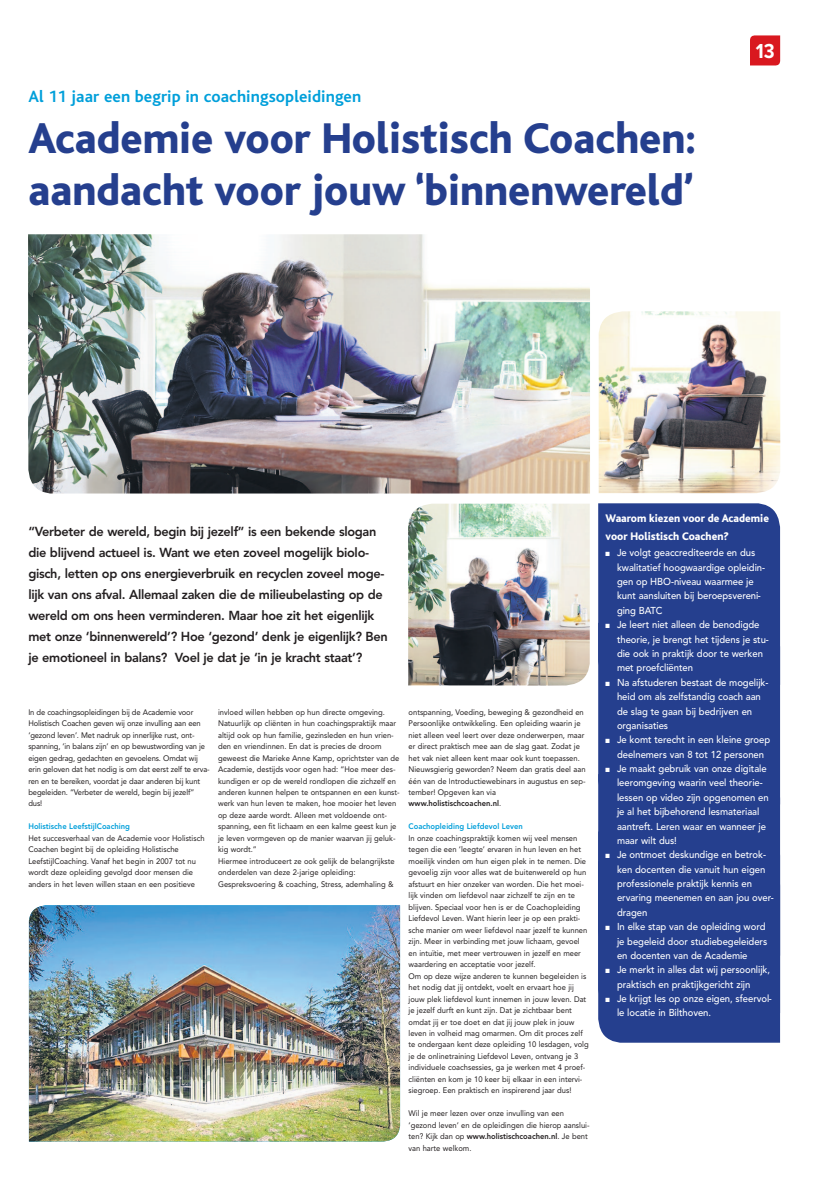
<style>
.page{position:relative;width:820px;height:1177px;background:#fff}
.page>*{position:absolute;margin:0;border:0;box-sizing:border-box;transform-origin:0 0}
.t1{font:800 45px/52.6px "Bliss";color:#253f8e;scale:.95 1}
.t2{font:700 21px "Proxima Nova Cond";color:#fff}
.t3{font:700 17px "Bliss";letter-spacing:.005em;color:#009fda}
.t4{font:800 13px/21px "Avenir";letter-spacing:-.025em;color:#231f20}
.t5{font:800 11.5px/18.4px "Bliss";color:#fff;scale:.95 1}
.t6{font:500 10px/14.4px "Avenir";letter-spacing:-.005em;color:#fff;scale:.95 1}
.t7{font:8px/11.5px "Avenir";color:#231f20;scale:.95 1}
.t8{font:800 8px "Avenir";color:#009fda;scale:.95 1}
.s1{font-weight:800}
</style>
<div class="page">
<svg style="left:750px;top:35px;width:29px;height:30px"></svg>
<img style="left:598px;top:311px;width:182px;height:182px">
<img style="left:408px;top:503px;width:181px;height:182px">
<div style="left:598px;top:503px;width:181px;height:539px;background:#253f8e"></div>
<img style="left:28px;top:234px;width:561px;height:259px">
<img style="left:29px;top:905px;width:371px;height:236px">
<p class="t3" style="left:28px;top:90px;width:334px">Al 11 jaar een begrip in coachingsopleidingen</p>
<p class="t1" style="left:28px;top:111px;width:704px">Academie voor Holistisch Coachen: aandacht voor jouw ‘binnenwereld’</p>
<p class="t2" style="left:755px;top:42px;width:20px">13</p>
<p class="t4" style="left:28px;top:522px;width:361px">“Verbeter de wereld, begin bij jezelf” is een bekende slogan die blijvend actueel is. Want we eten zoveel mogelijk biolo&shy;gisch, letten op ons energieverbruik en recyclen zoveel moge&shy;lijk van ons afval. Allemaal zaken die de milieubelasting op de wereld om ons heen verminderen. Maar hoe zit het eigenlijk met onze ‘binnenwereld’? Hoe ‘gezond’ denk je eigenlijk? Ben je emotioneel in balans? Voel je dat je ‘in je kracht staat’?</p>
<p class="t7" style="left:28px;top:706px;width:192px">In de coachingsopleidingen bij de Academie voor Holistisch Coachen geven wij onze invulling aan een ‘gezond leven’. Met nadruk op innerlijke rust, ont&shy;spanning, ‘in balans zijn’ en op bewustwording van je eigen gedrag, gedachten en gevoelens. Omdat wij erin geloven dat het nodig is om dat eerst zelf te erva&shy;ren en te bereiken, voordat je daar anderen bij kunt begeleiden. “Verbeter de wereld, begin bij jezelf” dus!</p>
<p class="t8" style="left:28px;top:823px;width:108px">Holistische LeefstijlCoaching</p>
<p class="t7" style="left:28px;top:833px;width:187px">Het succesverhaal van de Academie voor Holistisch Coachen begint bij de opleiding Holistische LeefstijlCoaching. Vanaf het begin in 2007 tot nu wordt deze opleiding gevolgd door mensen die anders in het leven willen staan en een positieve</p>
<p class="t7" style="left:218px;top:706px;width:193px">invloed willen hebben op hun directe omgeving.<br>Natuurlijk op cliënten in hun coachingspraktijk maar altijd ook op hun familie, gezinsleden en hun vrien&shy;den en vriendinnen. En dat is precies de droom geweest die Marieke Anne Kamp, oprichtster van de Academie, destijds voor ogen had: “Hoe meer des&shy;kundigen er op de wereld rondlopen die zichzelf en anderen kunnen helpen te ontspannen en een kunst&shy;werk van hun leven te maken, hoe mooier het leven op deze aarde wordt. Alleen met voldoende ont&shy;spanning, een fit lichaam en een kalme geest kun je je leven vormgeven op de manier waarvan jij geluk&shy;kig wordt.”</p>
<p class="t7" style="left:218px;top:856px;width:187px">Hiermee introduceert ze ook gelijk de belangrijkste onderdelen van deze 2-jarige opleiding:<br>Gespreksvoering &amp; coaching, Stress, ademhaling &amp;</p>
<p class="t7" style="left:408px;top:706px;width:188px">ontspanning, Voeding, beweging &amp; gezondheid en Persoonlijke ontwikkeling. Een opleiding waarin je niet alleen veel leert over deze onderwerpen, maar er direct praktisch mee aan de slag gaat. Zodat je het vak niet alleen kent maar ook kunt toepassen.<br>Nieuwsgierig geworden? Neem dan gratis deel aan één van de Introductiewebinars in augustus en sep&shy;tember! Opgeven kan via <span class="s1">www.holistischcoachen.nl</span>.</p>
<p class="t8" style="left:408px;top:823px;width:122px">Coachopleiding Liefdevol Leven</p>
<p class="t7" style="left:408px;top:833px;width:190px">In onze coachingspraktijk komen wij veel mensen tegen die een ‘leegte’ ervaren in hun leven en het moeilijk vinden om hun eigen plek in te nemen. Die gevoelig zijn voor alles wat de buitenwereld op hun afstuurt en hier onzeker van worden. Die het moei&shy;lijk vinden om liefdevol naar zichzelf te zijn en te blijven. Speciaal voor hen is er de Coachopleiding Liefdevol Leven. Want hierin leer je op een prakti&shy;sche manier om weer liefdevol naar jezelf te kunnen zijn. Meer in verbinding met jouw lichaam, gevoel en intuïtie, met meer vertrouwen in jezelf en meer waardering en acceptatie voor jezelf.</p>
<p class="t7" style="left:408px;top:970px;width:191px">Om op deze wijze anderen te kunnen begeleiden is het nodig dat jij ontdekt, voelt en ervaart hoe jij jouw plek liefdevol kunt innemen in jouw leven. Dat je jezelf durft en kunt zijn. Dat je zichtbaar bent omdat jij er toe doet en dat jij jouw plek in jouw leven in volheid mag omarmen. Om dit proces zelf te ondergaan kent deze opleiding 10 lesdagen, volg je de onlinetraining Liefdevol Leven, ontvang je 3 individuele coachsessies, ga je werken met 4 proef&shy;cliënten en kom je 10 keer bij elkaar in een intervi&shy;siegroep. Een praktisch en inspirerend jaar dus!</p>
<p class="t7" style="left:408px;top:1108px;width:192px">Wil je meer lezen over onze invulling van een ‘gezond leven’ en de opleidingen die hierop aanslui&shy;ten? Kijk dan op <span class="s1">www.holistischcoachen.nl</span>. Je bent van harte welkom.</p>
<p class="t5" style="left:605px;top:508px;width:173px">Waarom kiezen voor de Academie voor Holistisch Coachen?</p>
<p class="t6" style="left:616px;top:547px;width:157px;text-indent:-11px">■ Je volgt geaccrediteerde en dus kwalitatief hoogwaardige opleidin&shy;gen op HBO-niveau waarmee je kunt aansluiten bij beroepsvereni&shy;ging BATC</p>
<p class="t6" style="left:616px;top:618px;width:161px;text-indent:-11px">■ Je leert niet alleen de benodigde theorie, je brengt het tijdens je stu&shy;die ook in praktijk door te werken met proefcliënten</p>
<p class="t6" style="left:616px;top:676px;width:161px;text-indent:-11px">■ Na afstuderen bestaat de mogelijk&shy;heid om als zelfstandig coach aan de slag te gaan bij bedrijven en organisaties</p>
<p class="t6" style="left:605px;top:733px;width:175px;text-align:center">■ Je komt terecht in een kleine groep deelnemers van 8 tot 12 personen</p>
<p class="t6" style="left:616px;top:762px;width:161px;text-indent:-11px">■ Je maakt gebruik van onze digitale leeromgeving waarin veel theorie&shy;lessen op video zijn opgenomen en je al het bijbehorend lesmateriaal aantreft. Leren waar en wanneer je maar wilt dus!</p>
<p class="t6" style="left:616px;top:848px;width:166px;text-indent:-11px">■ Je ontmoet deskundige en betrok&shy;ken docenten die vanuit hun eigen professionele praktijk kennis en ervaring meenemen en aan jou over&shy;dragen</p>
<p class="t6" style="left:616px;top:920px;width:160px;text-indent:-11px">■ In elke stap van de opleiding word je begeleid door studiebegeleiders en docenten van de Academie</p>
<p class="t6" style="left:616px;top:963px;width:163px;text-indent:-11px">■ Je merkt in alles dat wij persoonlijk, praktisch en praktijkgericht zijn</p>
<p class="t6" style="left:616px;top:992px;width:164px;text-indent:-11px">■ Je krijgt les op onze eigen, sfeervol&shy;le locatie in Bilthoven.</p>
</div>
